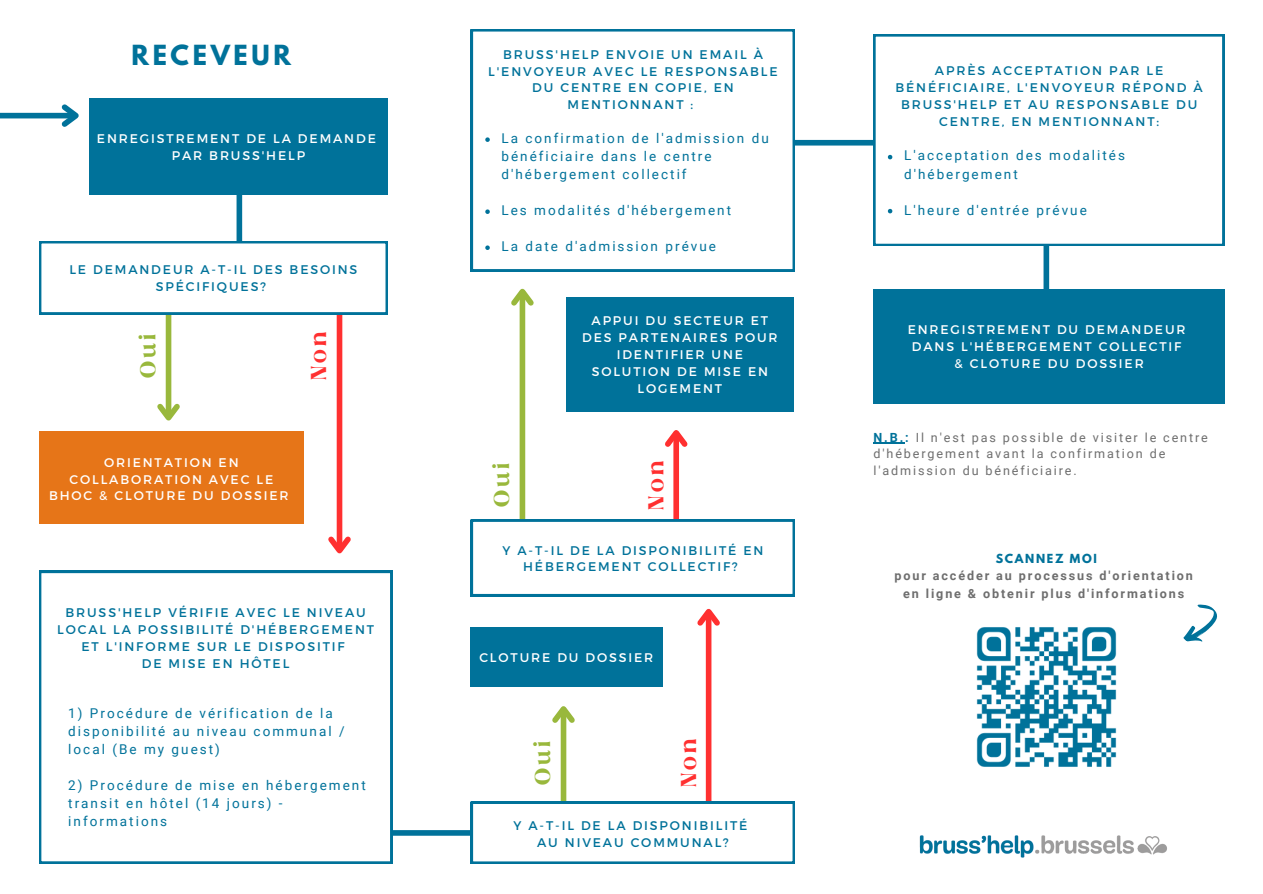
<style>
.page{position:relative;width:1263px;height:894px;background:#fff}
.page>*{position:absolute;margin:0;border:0;box-sizing:border-box;transform-origin:0 0}
.t1{font:700 24.6px "League Spartan";letter-spacing:.15em;color:#00729a}
.t2{font:600 21.6px "Aprila";letter-spacing:.15em;color:#ff3030}
.t3{font:600 21.6px "Aprila";letter-spacing:.145em;color:#99b83c}
.t4{font:13.5px/18px "Roboto";letter-spacing:.15em;color:#00729a}
.t5{font:12.6px/16.8px "Montserrat";letter-spacing:.15em;color:#00729a;text-align:center}
.t6{font:12.6px/16.8px "Montserrat";letter-spacing:.15em;color:#fff;text-align:center}
.t7{font:12.6px/16.8px "Roboto";letter-spacing:.15em;color:#6e6e6e}
.t8{font:700 12.6px/17.5px "Roboto";letter-spacing:.15em;color:#6e6e6e;text-align:center}
.t9{font:700 11.1px "League Spartan";letter-spacing:.15em;color:#00729a}
.s1{font-weight:700;color:#00729a}
</style>
<div class="page">
<div style="left:237px;top:186px;width:5px;height:97px;background:#00729a"></div>
<div style="left:337px;top:307px;width:5px;height:243px;background:#ff3030"></div>
<svg style="left:328px;top:531px;width:23px;height:23px"></svg>
<div style="left:166px;top:307px;width:5px;height:110px;background:#99b83c"></div>
<svg style="left:157px;top:398px;width:23px;height:23px"></svg>
<svg style="left:392px;top:829px;width:79px;height:6px"></svg>
<svg style="left:39px;top:570px;width:353px;height:293px"></svg>
<div style="left:471px;top:627px;width:191px;height:59px;background:#00729a"></div>
<div style="left:39px;top:431px;width:264px;height:93px;background:#e67518"></div>
<div style="left:673px;top:432px;width:6px;height:88px;background:#ff3030"></div>
<svg style="left:665px;top:430px;width:23px;height:22px"></svg>
<div style="left:520px;top:291px;width:5px;height:245px;background:#99b83c"></div>
<svg style="left:511px;top:288px;width:23px;height:22px"></svg>
<svg style="left:471px;top:519px;width:324px;height:77px"></svg>
<svg style="left:39px;top:241px;width:349px;height:73px"></svg>
<div style="left:566px;top:297px;width:227px;height:114px;background:#00729a"></div>
<div style="left:770px;top:140px;width:128px;height:5px;background:#00729a"></div>
<svg style="left:471px;top:29px;width:324px;height:242px"></svg>
<svg style="left:485px;top:137px;width:5px;height:5px"></svg>
<svg style="left:485px;top:209px;width:5px;height:5px"></svg>
<svg style="left:485px;top:245px;width:5px;height:5px"></svg>
<div style="left:1043px;top:228px;width:6px;height:128px;background:#00729a"></div>
<svg style="left:873px;top:34px;width:351px;height:212px"></svg>
<svg style="left:879px;top:126px;width:28px;height:33px"></svg>
<svg style="left:888px;top:209px;width:4px;height:4px"></svg>
<div style="left:873px;top:289px;width:351px;height:114px;background:#00729a"></div>
<div style="left:0;top:113px;width:76px;height:5px;background:#00729a"></div>
<svg style="left:57px;top:98px;width:330px;height:97px;background:#167ea3"></svg>
<div style="left:561px;top:708px;width:5px;height:95px;background:#99b83c"></div>
<svg style="left:552px;top:706px;width:23px;height:21px"></svg>
<div style="left:706px;top:611px;width:5px;height:191px;background:#ff3030"></div>
<svg style="left:697px;top:608px;width:23px;height:22px"></svg>
<svg style="left:471px;top:801px;width:324px;height:62px"></svg>
<img style="left:976px;top:627px;width:141px;height:140px">
<svg style="left:1183px;top:604px;width:34px;height:38px"></svg>
<hr style="left:873px;top:442px;width:32px;height:1px;background:#00729a">
<img style="left:919px;top:835px;width:248px;height:23px">
<h1 class="t1" style="left:131px;top:43px;width:161px">RECEVEUR</h1>
<p class="t6" style="left:97px;top:129px;width:280px">ENREGISTREMENT DE LA DEMANDE<br>PAR BRUSS'HELP</p>
<p class="t5" style="left:69px;top:260px;width:290px">LE DEMANDEUR A-T-IL DES BESOINS<br>SPÉCIFIQUES?</p>
<h2 class="t3" style="left:139px;top:377px;width:45px;rotate:-90deg">Oui</h2>
<h2 class="t2" style="left:310px;top:380px;width:50px;rotate:-90deg">Non</h2>
<p class="t6" style="left:49px;top:453px;width:241px">ORIENTATION EN<br>COLLABORATION AVEC LE<br>BHOC &amp; CLOTURE DU DOSSIER</p>
<p class="t5" style="left:57px;top:603px;width:318px">BRUSS'HELP VÉRIFIE AVEC LE NIVEAU<br>LOCAL LA POSSIBILITÉ D'HÉBERGEMENT<br>ET L'INFORME SUR LE DISPOSITIF<br>DE MISE EN HÔTEL</p>
<p class="t4" style="left:68px;top:704px;width:278px">1) Procédure de vérification de la disponibilité au niveau communal / local (Be my guest)</p>
<p class="t4" style="left:68px;top:776px;width:299px">2) Procédure de mise en hébergement transit en hôtel (14 jours) - informations</p>
<p class="t5" style="left:488px;top:45px;width:291px">BRUSS'HELP ENVOIE UN EMAIL À<br>L'ENVOYEUR AVEC LE RESPONSABLE<br>DU CENTRE EN COPIE, EN<br>MENTIONNANT :</p>
<p class="t4" style="left:501px;top:129px;width:269px">La confirmation de l'admission du bénéficiaire dans le centre d'hébergement collectif</p>
<p class="t4" style="left:501px;top:201px;width:231px">Les modalités d'hébergement</p>
<p class="t4" style="left:501px;top:237px;width:216px">La date d'admission prévue</p>
<p class="t6" style="left:582px;top:312px;width:197px">APPUI DU SECTEUR ET<br>DES PARTENAIRES POUR<br>IDENTIFIER UNE<br>SOLUTION DE MISE EN<br>LOGEMENT</p>
<h2 class="t3" style="left:493px;top:507px;width:45px;rotate:-90deg">Oui</h2>
<h2 class="t2" style="left:647px;top:509px;width:50px;rotate:-90deg">Non</h2>
<p class="t5" style="left:502px;top:541px;width:262px">Y A-T-IL DE LA DISPONIBILITÉ EN<br>HÉBERGEMENT COLLECTIF?</p>
<p class="t6" style="left:479px;top:648px;width:175px">CLOTURE DU DOSSIER</p>
<h2 class="t3" style="left:534px;top:784px;width:45px;rotate:-90deg">Oui</h2>
<h2 class="t2" style="left:680px;top:787px;width:50px;rotate:-90deg">Non</h2>
<p class="t5" style="left:513px;top:816px;width:235px">Y A-T-IL DE LA DISPONIBILITÉ<br>AU NIVEAU COMMUNAL?</p>
<p class="t5" style="left:895px;top:61px;width:309px">APRÈS ACCEPTATION PAR LE<br>BÉNÉFICIAIRE, L'ENVOYEUR RÉPOND À<br>BRUSS'HELP ET AU RESPONSABLE DU<br>CENTRE, EN MENTIONNANT:</p>
<p class="t4" style="left:904px;top:147px;width:222px">L'acceptation des modalités d'hébergement</p>
<p class="t4" style="left:904px;top:201px;width:184px">L'heure d'entrée prévue</p>
<p class="t6" style="left:908px;top:321px;width:279px">ENREGISTREMENT DU DEMANDEUR<br>DANS L'HÉBERGEMENT COLLECTIF &amp; CLOTURE DU DOSSIER</p>
<p class="t7" style="left:873px;top:428px;width:336px"><span class="s1">N.B.:</span> Il n'est pas possible de visiter le centre d'hébergement avant la confirmation de l'admission du bénéficiaire.</p>
<p class="t9" style="left:996px;top:552px;width:103px">SCANNEZ MOI</p>
<p class="t8" style="left:894px;top:567px;width:300px">pour accéder au processus d'orientation en ligne &amp; obtenir plus d'informations</p>
</div>
